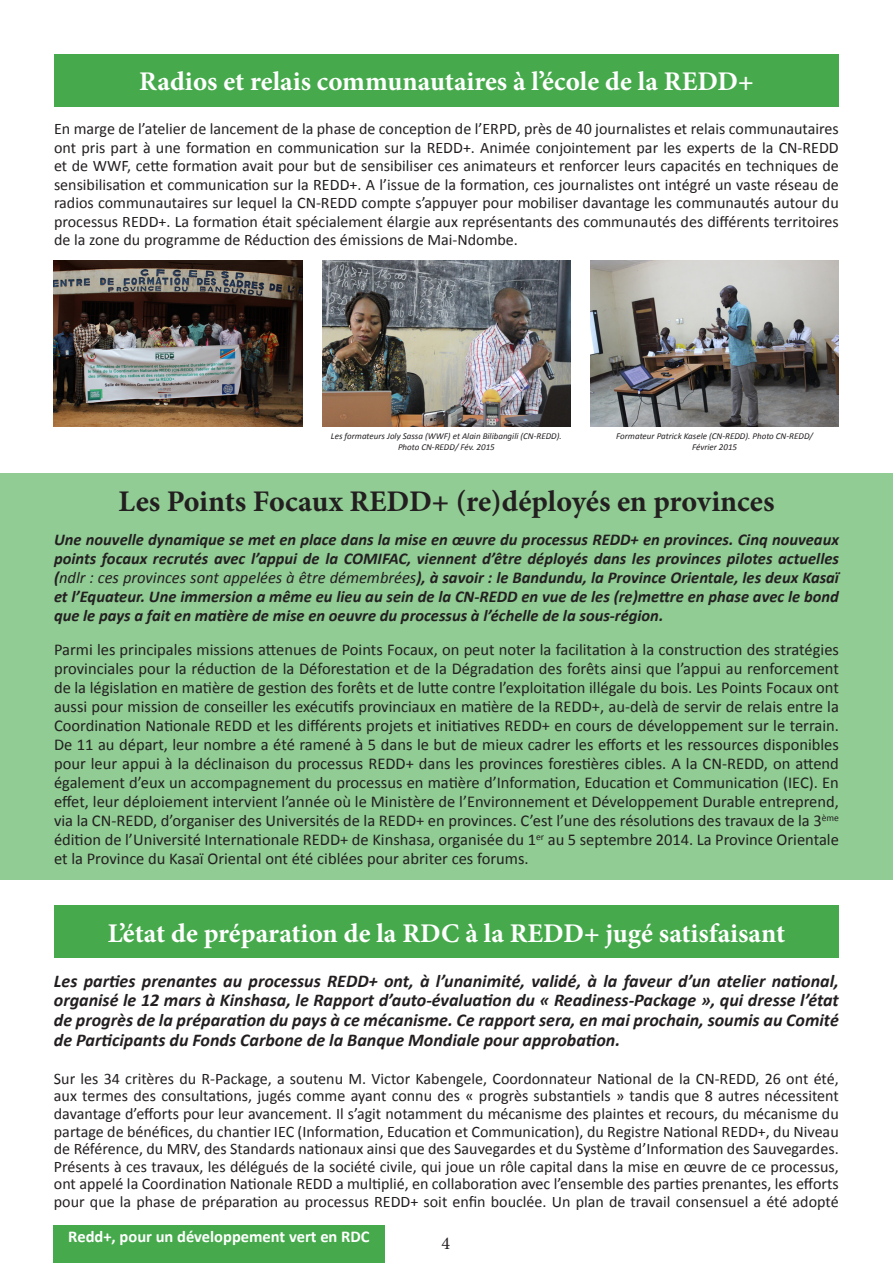
<style>
.page{position:relative;width:893px;height:1263px;background:#fff}
.page>*{position:absolute;margin:0;border:0;box-sizing:border-box;transform-origin:0 0}
.t1{font:700 30px "Minion Pro";color:#231f20}
.Liste_couleur_-_Acce{font:700 27px "Minion Pro";color:#fff}
.Liste_couleur_-_Acce-2{font:italic 700 18px/19.8px "Calibri";color:#231f20;text-align:justify}
.t2{font:18px "Minion Pro";color:#231f20}
.t3{font:16.5px/18.9px "Calibri";color:#231f20;text-align:justify}
.t4{font:italic 700 16.5px/19px "Calibri";color:#231f20;text-align:justify}
.t5{font:700 16.5px "Calibri";color:#fff}
.Liste_couleur_-_Acce-3{font:16.05px/17.7px "Calibri";color:#231f20;text-align:justify}
.t6{font:italic 9px "Calibri";color:#231f20}
.s1{font-weight:400}
</style>
<div class="page">
<div style="left:53px;top:1225px;width:332px;height:38px;background:#46aa4c"></div>
<div style="left:0;top:473px;width:893px;height:407px;background:#90cc93"></div>
<img style="left:54px;top:260px;width:249px;height:166px">
<img style="left:322px;top:260px;width:249px;height:166px">
<div style="left:54px;top:54px;width:785px;height:52px;background:#46aa4c"></div>
<div style="left:54px;top:905px;width:785px;height:53px;background:#46aa4c"></div>
<img style="left:590px;top:260px;width:249px;height:166px">
<p class="Liste_couleur_-_Acce" style="left:139px;top:62px;width:616px">Radios et relais communautaires à l’école de la REDD+</p>
<p class="Liste_couleur_-_Acce-3" style="left:54px;top:120px;width:786px;line-height:18.5px">En marge de l’atelier de lancement de la phase de conception de l’ERPD, près de 40 journalistes et relais communautaires ont pris part à une formation en communication sur la REDD+. Animée conjointement par les experts de la CN-REDD et de WWF, cette formation avait pour but de sensibiliser ces animateurs et renforcer leurs capacités en techniques de sensibilisation et communication sur la REDD+. A l’issue de la formation, ces journalistes ont intégré un vaste réseau de radios communautaires sur lequel la CN-REDD compte s’appuyer pour mobiliser davantage les communautés autour du processus REDD+. La formation était spécialement élargie aux représentants des communautés des différents territoires de la zone du programme de Réduction des émissions de Mai-Ndombe.</p>
<p class="t6" style="left:331px;top:430px;width:232px">Les formateurs Joly Sassa (WWF) et Alain Bilibangili (CN-REDD).</p>
<p class="t6" style="left:398px;top:440px;width:98px">Photo CN-REDD/ Fév. 2015</p>
<p class="t6" style="left:616px;top:430px;width:198px">Formateur Patrick Kasele (CN-REDD). Photo CN-REDD/</p>
<p class="t6" style="left:692px;top:440px;width:47px">Février 2015</p>
<p class="t1" style="left:118px;top:481px;width:658px">Les Points Focaux REDD+ (re)déployés en provinces</p>
<p class="t4" style="left:54px;top:530px;width:786px">Une nouvelle dynamique se met en place dans la mise en œuvre du processus REDD+ en provinces. Cinq nouveaux points focaux recrutés avec l’appui de la COMIFAC, viennent d’être déployés dans les provinces pilotes actuelles (<span class="s1">ndlr : ces provinces sont appelées à être démembrées</span>), à savoir : le Bandundu, la Province Orientale, les deux Kasaï et l’Equateur. Une immersion a même eu lieu au sein de la CN-REDD en vue de les (re)mettre en phase avec le bond que le pays a fait en matière de mise en oeuvre du processus à l’échelle de la sous-région.</p>
<p class="t3" style="left:54px;top:640px;width:786px">Parmi les principales missions attenues de Points Focaux, on peut noter la facilitation à la construction des stratégies provinciales pour la réduction de la Déforestation et de la Dégradation des forêts ainsi que l’appui au renforcement de la législation en matière de gestion des forêts et de lutte contre l’exploitation illégale du bois. Les Points Focaux ont aussi pour mission de conseiller les exécutifs provinciaux en matière de la REDD+, au-delà de servir de relais entre la Coordination Nationale REDD et les différents projets et initiatives REDD+ en cours de développement sur le terrain.<br>De 11 au départ, leur nombre a été ramené à 5 dans le but de mieux cadrer les efforts et les ressources disponibles pour leur appui à la déclinaison du processus REDD+ dans les provinces forestières cibles. A la CN-REDD, on attend également d’eux un accompagnement du processus en matière d’Information, Education et Communication (IEC). En effet, leur déploiement intervient l’année où le Ministère de l’Environnement et Développement Durable entreprend, via la CN-REDD, d’organiser des Universités de la REDD+ en provinces. C’est l’une des résolutions des travaux de la 3<sup>ème </sup>édition de l’Université Internationale REDD+ de Kinshasa, organisée du 1<sup>er</sup> au 5 septembre 2014. La Province Orientale et la Province du Kasaï Oriental ont été ciblées pour abriter ces forums.</p>
<p class="Liste_couleur_-_Acce" style="left:108px;top:914px;width:679px">L’état de préparation de la RDC à la REDD+ jugé satisfaisant</p>
<p class="Liste_couleur_-_Acce-2" style="left:54px;top:971px;width:786px">Les parties prenantes au processus REDD+ ont, à l’unanimité, validé, à la faveur d’un atelier national, organisé le 12 mars à Kinshasa, le Rapport d’auto-évaluation du « Readiness-Package », qui dresse l’état de progrès de la préparation du pays à ce mécanisme. Ce rapport sera, en mai prochain, soumis au Comité de Participants du Fonds Carbone de la Banque Mondiale pour approbation.</p>
<p class="Liste_couleur_-_Acce-3" style="left:54px;top:1069px;width:786px">Sur les 34 critères du R-Package, a soutenu M. Victor Kabengele, Coordonnateur National de la CN-REDD, 26 ont été, aux termes des consultations, jugés comme ayant connu des « progrès substantiels » tandis que 8 autres nécessitent davantage d’efforts pour leur avancement. Il s’agit notamment du mécanisme des plaintes et recours, du mécanisme du partage de bénéfices, du chantier IEC (Information, Education et Communication), du Registre National REDD+, du Niveau de Référence, du MRV, des Standards nationaux ainsi que des Sauvegardes et du Système d’Information des Sauvegardes.<br>Présents à ces travaux, les délégués de la société civile, qui joue un rôle capital dans la mise en œuvre de ce processus, ont appelé la Coordination Nationale REDD a multiplié, en collaboration avec l’ensemble des parties prenantes, les efforts pour que la phase de préparation au processus REDD+ soit enfin bouclée. Un plan de travail consensuel a été adopté</p>
<p class="t5" style="left:68px;top:1225px;width:303px">Redd+, pour un développement vert en RDC</p>
<p class="t2" style="left:442px;top:1231px;width:10px">4</p>
</div>
